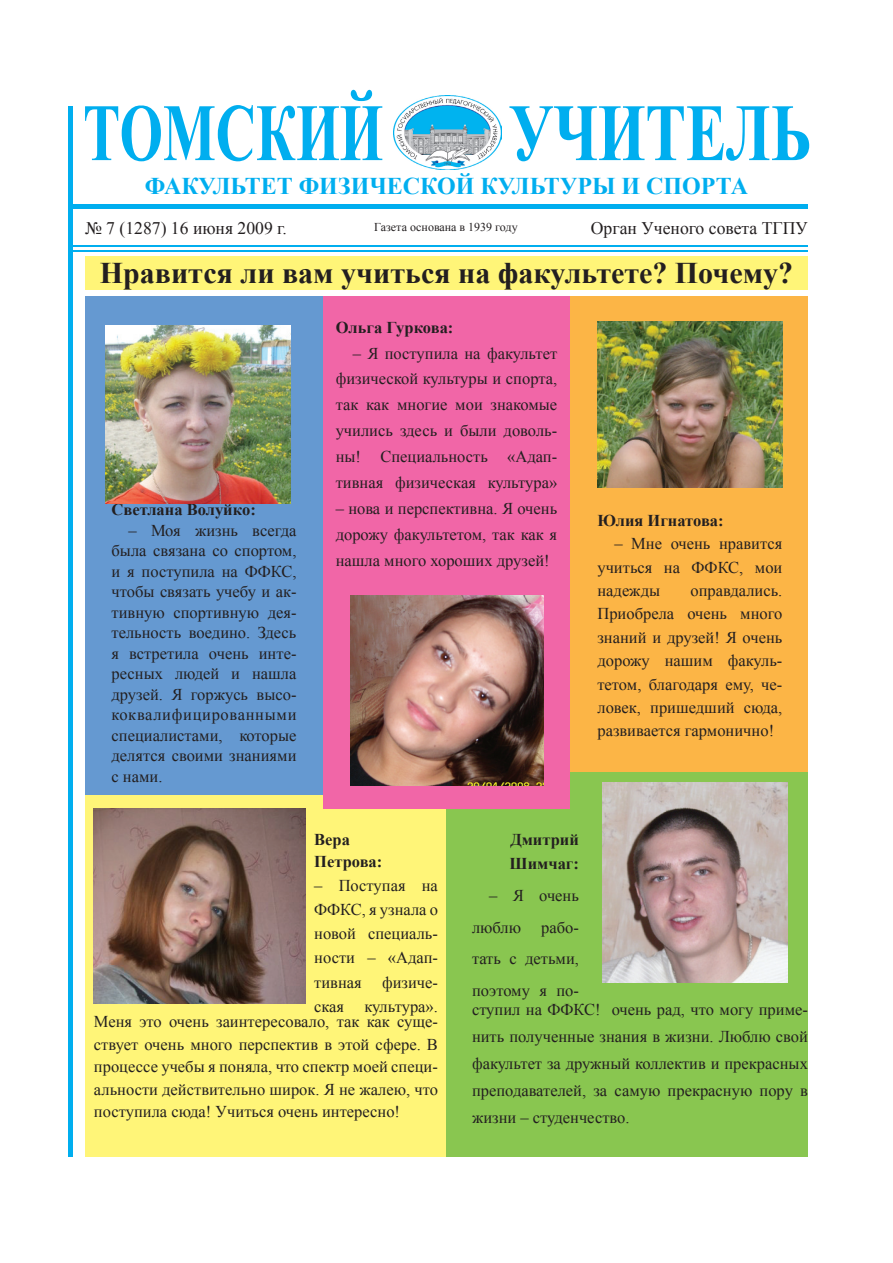
<style>
.page{position:relative;width:893px;height:1263px;background:#fff}
.page>*{position:absolute;margin:0;border:0;box-sizing:border-box;transform-origin:0 0}
.t1{font:700 30px "Times New Roman";color:#231f20}
.t2{font:700 24px "Times New Roman";color:#00aeef}
.t3{font:17.7px "Times New Roman";color:#231f20}
.t4{font:16.5px/20.5px "Times New Roman";color:#231f20;text-align:justify}
.t5{font:700 16.5px/24.5px "Times New Roman";color:#231f20}
.t6{font:12px "Times New Roman";color:#231f20}
</style>
<div class="page">
<div style="left:85px;top:733px;width:361px;height:424px;background:#fff578"></div>
<div style="left:85px;top:256px;width:723px;height:33px;background:#fff578"></div>
<div style="left:570px;top:296px;width:238px;height:477px;background:#fcb546"></div>
<div style="left:446px;top:773px;width:362px;height:384px;background:#89c650"></div>
<div style="left:323px;top:296px;width:247px;height:513px;background:#f166a7"></div>
<div style="left:85px;top:296px;width:238px;height:499px;background:#6599d1"></div>
<img style="left:394px;top:96px;width:108px;height:73px">
<div style="left:68px;top:204px;width:740px;height:5px;background:#00aeef"></div>
<hr style="left:68px;top:246px;width:740px;height:1px;background:#00aeef">
<hr style="left:68px;top:250px;width:740px;height:1px;background:#00aeef">
<hr style="left:68px;top:106px;width:4px;height:1051px;background:#00aeef">
<svg style="left:85px;top:90px;width:297px;height:71px"></svg>
<svg style="left:509px;top:106px;width:300px;height:55px"></svg>
<img style="left:94px;top:809px;width:211px;height:194px">
<img style="left:602px;top:782px;width:185px;height:200px">
<img style="left:351px;top:596px;width:192px;height:189px">
<img style="left:106px;top:326px;width:185px;height:178px">
<img style="left:597px;top:321px;width:185px;height:166px">
<h2 class="t2" style="left:145px;top:170px;width:605px">ФАКУЛЬТЕТ ФИЗИЧЕСКОЙ КУЛЬТУРЫ И СПОРТА</h2>
<p class="t3" style="left:85px;top:217px;width:203px">№ 7 (1287) 16 июня 2009 г.</p>
<p class="t6" style="left:374px;top:218px;width:145px">Газета основана в 1939 году</p>
<p class="t3" style="left:591px;top:217px;width:219px">Орган Ученого совета ТГПУ</p>
<h1 class="t1" style="left:100px;top:252px;width:695px">Нравится ли вам учиться на факультете? Почему?</h1>
<p class="t5" style="left:112px;top:497px;width:146px">Светлана Волуйко:</p>
<p class="t4" style="left:112px;top:520px;width:186px;text-indent:17px">– Моя жизнь всегда была связана со спортом, и я поступила на ФФКС, чтобы связать учебу и ак&shy;тивную спортивную дея&shy;тельность воедино. Здесь я встретила очень инте&shy;ресных людей и нашла друзей. Я горжусь высо&shy;коквалифицированными специалистами, которые делятся своими знаниями с нами.</p>
<p class="t5" style="left:336px;top:314px;width:119px">Ольга Гуркова:</p>
<p class="t4" style="left:336px;top:340px;width:223px;line-height:26px;text-indent:17px">– Я поступила на факультет физической культуры и спорта, так как многие мои знакомые учились здесь и были доволь&shy;ны! Специальность «Адап&shy;тивная физическая культура»</p>
<p class="t4" style="left:336px;top:496px;width:223px;line-height:26px">– нова и перспективна. Я очень дорожу факультетом, так как я нашла много хороших друзей!</p>
<p class="t5" style="left:597px;top:508px;width:128px">Юлия Игнатова:</p>
<p class="t4" style="left:597px;top:532px;width:186px;line-height:23.4px;text-indent:17px">– Мне очень нравится учиться на ФФКС, мои надежды</p>
<p class="t4" style="left:597px;top:578px;width:186px;line-height:23.4px;text-indent:93px">оправдались.<br>Приобрела очень много знаний и друзей! Я очень дорожу нашим факуль&shy;тетом, благодаря ему, че&shy;ловек, пришедший сюда, развивается гармонично!</p>
<p class="t5" style="left:314px;top:828px;width:70px;line-height:21.6px">Вера<br>Петрова:</p>
<p class="t4" style="left:314px;top:873px;width:125px;line-height:24.3px">– Поступая на ФФКС, я узнала о новой специаль&shy;ности – «Адап&shy;тивная физиче&shy;ская культура».</p>
<p class="t4" style="left:94px;top:1010px;width:345px;line-height:22.5px">Меня это очень заинтересовало, так как суще&shy;ствует очень много перспектив в этой сфере. В процессе учебы я поняла, что спектр моей специ&shy;альности действительно широк. Я не жалею, что поступила сюда! Учиться очень интересно!</p>
<p class="t5" style="left:510px;top:827px;width:71px">Дмитрий<br>Шимчаг:</p>
<p class="t4" style="left:472px;top:879px;width:108px;line-height:31.7px;text-indent:17px">– Я очень люблю рабо&shy;тать с детьми, поэтому я по-</p>
<p class="t4" style="left:472px;top:995px;width:337px;line-height:27px">ступил на ФФКС! очень рад, что могу приме&shy;нить полученные знания в жизни. Люблю свой факультет за дружный коллектив и прекрасных преподавателей, за самую прекрасную пору в жизни – студенчество.</p>
</div>
